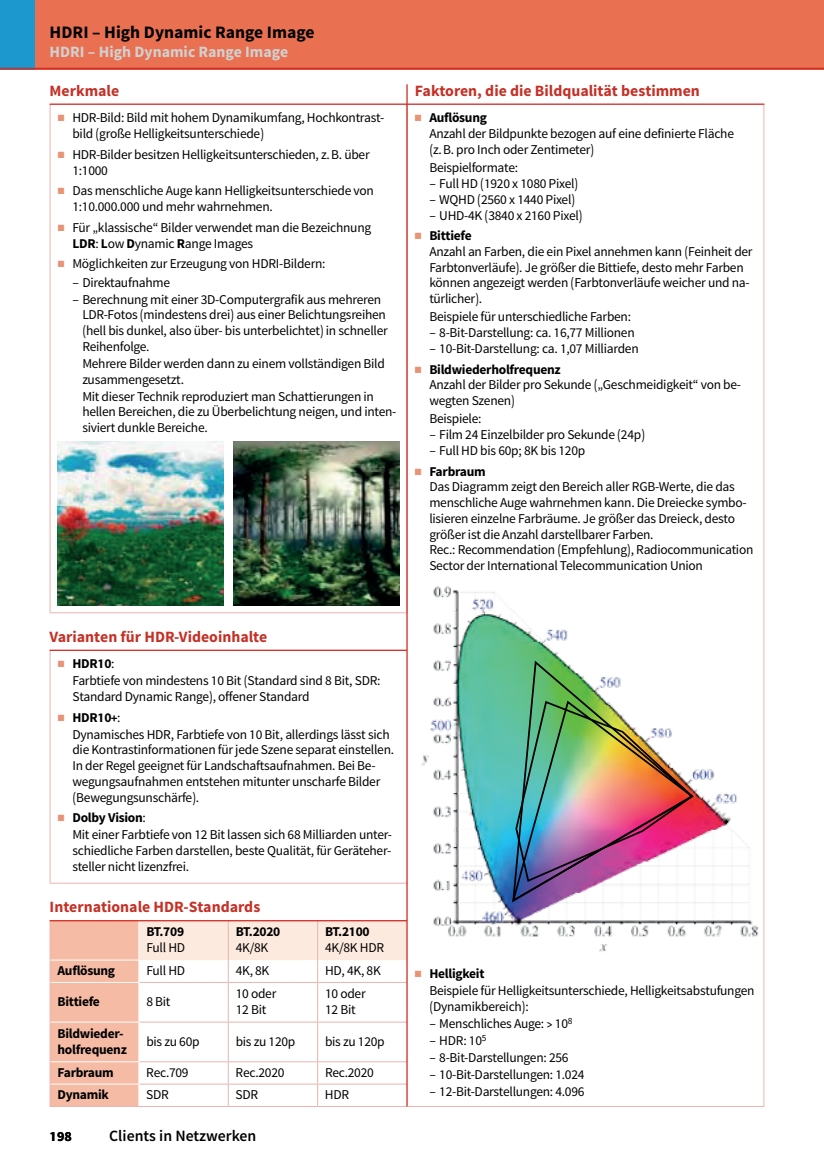
<style>
.page{position:relative;width:824px;height:1166px;background:#fff}
.page>*{position:absolute;margin:0;border:0;box-sizing:border-box;transform-origin:0 0}
.t1{font:700 17.5px "bs Sirah Sans 1";color:#000001}
.t2{font:700 15.75px "bs Sirah Sans 1";color:#c53127}
.t3{font:700 15.75px "bs Sirah Sans 1";color:#d0d1d1}
.t4{font:600 15.75px "bs Sirah Sans 1";color:#000001}
.t5{font:700 14px "bs Sirah Sans 1";color:#000001}
.t6{font:13.47px/15.8px "bs Sirah Sans 1";letter-spacing:-.02em;color:#000001}
.t7{font:700 13.47px/15.8px "bs Sirah Sans 1";letter-spacing:-.02em;color:#000001}
.s1{font-size:15.75px;color:#e89376}
.s2{font-weight:700}
</style>
<div class="page">
<div style="left:35px;top:0;width:788px;height:69px;background:#e97151"></div>
<div style="left:0;top:0;width:35px;height:69px;background:#1c98ce"></div>
<hr style="left:823px;top:0;width:1px;height:69px;background:#e97151">
<hr style="left:0;top:68px;width:823px;height:1px;background:#d42d27">
<hr style="left:50px;top:1106px;width:89px;height:1px;background:#e9b4ae">
<hr style="left:139px;top:1106px;width:89px;height:1px;background:#e9b4ae">
<hr style="left:228px;top:1106px;width:89px;height:1px;background:#e9b4ae">
<hr style="left:317px;top:1106px;width:90px;height:1px;background:#e9b4ae">
<svg style="left:50px;top:921px;width:356px;height:185px"></svg>
<hr style="left:50px;top:650px;width:1px;height:233px;background:#e9b4ae">
<hr style="left:50px;top:883px;width:357px;height:1px;background:#e9b4ae">
<hr style="left:763px;top:104px;width:1px;height:476px;background:#e9b4ae">
<hr style="left:763px;top:580px;width:1px;height:380px;background:#e9b4ae">
<hr style="left:763px;top:960px;width:1px;height:146px;background:#e9b4ae">
<hr style="left:407px;top:1106px;width:357px;height:1px;background:#e9b4ae">
<hr style="left:50px;top:104px;width:1px;height:508px;background:#e9b4ae">
<hr style="left:50px;top:612px;width:357px;height:1px;background:#e9b4ae">
<hr style="left:50px;top:104px;width:714px;height:1px;background:#d42d27">
<hr style="left:50px;top:650px;width:357px;height:1px;background:#d42d27">
<hr style="left:50px;top:920px;width:357px;height:1px;background:#d42d27">
<hr style="left:406px;top:84px;width:1px;height:1022px;background:#d42d27">
<img style="left:421px;top:586px;width:338px;height:366px">
<img style="left:511px;top:659px;width:184px;height:244px">
<img style="left:233px;top:441px;width:166px;height:164px">
<img style="left:57px;top:441px;width:166px;height:164px">
<p class="t1" style="left:50px;top:21px;width:266px">HDRI – High Dynamic Range Image</p>
<p class="t3" style="left:50px;top:41px;width:240px">HDRI – High Dynamic Range Image</p>
<p class="t2" style="left:50px;top:81px;width:71px">Merkmale</p>
<p class="t6" style="left:72px;top:111px;width:313px;text-indent:-15px"><span class="s1">■</span> HDR-Bild: Bild mit hohem Dynamikumfang, Hochkontrast&shy;bild (große Helligkeitsunterschiede)</p>
<p class="t6" style="left:72px;top:147px;width:299px;text-indent:-15px"><span class="s1">■</span> HDR-Bilder besitzen Helligkeitsunterschieden, z.B. über<br>1:1000</p>
<p class="t6" style="left:72px;top:184px;width:303px;text-indent:-15px"><span class="s1">■</span> Das menschliche Auge kann Helligkeitsunterschiede von<br>1:10.000.000 und mehr wahrnehmen.</p>
<p class="t6" style="left:72px;top:220px;width:300px;text-indent:-15px"><span class="s1">■</span> Für „klassische“ Bilder verwendet man die Bezeichnung<br><span class="s2">LDR</span>: <span class="s2">L</span>ow <span class="s2">D</span>ynamic <span class="s2">R</span>ange Images</p>
<p class="t6" style="left:57px;top:257px;width:269px"><span class="s1">■</span> Möglichkeiten zur Erzeugung von HDRI-Bildern:</p>
<p class="t6" style="left:72px;top:275px;width:99px">– Direktaufnahme</p>
<p class="t6" style="left:82px;top:292px;width:315px;text-indent:-10px">– Berechnung mit einer 3D-Computergrafik aus mehreren LDR-Fotos (mindestens drei) aus einer Belichtungsreihen (hell bis dunkel, also über- bis unterbelichtet) in schneller Reihenfolge.<br>Mehrere Bilder werden dann zu einem vollständigen Bild zusammengesetzt.<br>Mit dieser Technik reproduziert man Schattierungen in hellen Bereichen, die zu Überbelichtung neigen, und inten&shy;siviert dunkle Bereiche.</p>
<p class="t2" style="left:415px;top:81px;width:286px">Faktoren, die die Bildqualität bestimmen</p>
<p class="t6" style="left:429px;top:111px;width:306px;text-indent:-15px"><span class="s1">■</span> <span class="s2">Auflösung<br></span>Anzahl der Bildpunkte bezogen auf eine definierte Fläche (z.B. pro Inch oder Zentimeter)</p>
<p class="t6" style="left:429px;top:160px;width:90px">Beispielformate:</p>
<p class="t6" style="left:429px;top:176px;width:150px">– Full HD (1920 x 1080 Pixel)</p>
<p class="t6" style="left:429px;top:192px;width:147px">– WQHD (2560 x 1440 Pixel)</p>
<p class="t6" style="left:429px;top:208px;width:155px">– UHD-4K (3840 x 2160 Pixel)</p>
<p class="t6" style="left:429px;top:228px;width:325px;text-indent:-15px"><span class="s1">■</span> <span class="s2">Bittiefe<br></span>Anzahl an Farben, die ein Pixel annehmen kann (Feinheit der Farbtonverläufe). Je größer die Bittiefe, desto mehr Farben können angezeigt werden (Farbtonverläufe weicher und na&shy;türlicher).</p>
<p class="t6" style="left:429px;top:310px;width:203px">Beispiele für unterschiedliche Farben:</p>
<p class="t6" style="left:429px;top:325px;width:207px">– 8-Bit-Darstellung: ca. 16,77 Millionen</p>
<p class="t6" style="left:429px;top:341px;width:211px">– 10-Bit-Darstellung: ca. 1,07 Milliarden</p>
<p class="t6" style="left:429px;top:362px;width:313px;text-indent:-15px"><span class="s1">■</span> <span class="s2">Bildwiederholfrequenz<br></span>Anzahl der Bilder pro Sekunde („Geschmeidigkeit“ von be&shy;wegten Szenen)</p>
<p class="t6" style="left:429px;top:412px;width:54px">Beispiele:</p>
<p class="t6" style="left:429px;top:427px;width:217px">– Film 24 Einzelbilder pro Sekunde (24p)</p>
<p class="t6" style="left:429px;top:443px;width:157px">– Full HD bis 60p; 8K bis 120p</p>
<p class="t6" style="left:429px;top:464px;width:325px;text-indent:-15px"><span class="s1">■</span> <span class="s2">Farbraum<br></span>Das Diagramm zeigt den Bereich aller RGB-Werte, die das menschliche Auge wahrnehmen kann. Die Dreiecke symbo&shy;lisieren einzelne Farbräume. Je größer das Dreieck, desto größer ist die Anzahl darstellbarer Farben.<br>Rec.: Recommendation (Empfehlung), Radiocommunication Sector der International Telecommunication Union</p>
<p class="t2" style="left:50px;top:626px;width:219px">Varianten für HDR-Videoinhalte</p>
<p class="t6" style="left:72px;top:656px;width:310px;line-height:16.4px;text-indent:-15px"><span class="s1">■</span> <span class="s2">HDR10</span>:<br>Farbtiefe von mindestens 10 Bit (Standard sind 8 Bit, SDR:<br>Standard Dynamic Range), offener Standard</p>
<p class="t6" style="left:72px;top:710px;width:323px;text-indent:-15px"><span class="s1">■</span> <span class="s2">HDR10+</span>:<br>Dynamisches HDR, Farbtiefe von 10 Bit, allerdings lässt sich die Kontrastinformationen für jede Szene separat einstellen.<br>In der Regel geeignet für Landschaftsaufnahmen. Bei Be&shy;wegungsaufnahmen entstehen mitunter unscharfe Bilder (Bewegungsunschärfe).</p>
<p class="t6" style="left:72px;top:810px;width:321px;text-indent:-15px"><span class="s1">■</span> <span class="s2">Dolby Vision</span>:<br>Mit einer Farbtiefe von 12 Bit lassen sich 68 Milliarden unter&shy;schiedliche Farben darstellen, beste Qualität, für Geräteher&shy;steller nicht lizenzfrei.</p>
<p class="t2" style="left:50px;top:897px;width:212px">Internationale HDR-Standards</p>
<p class="t7" style="left:146px;top:924px;width:39px">BT.709</p>
<p class="t6" style="left:146px;top:940px;width:40px">Full HD</p>
<p class="t7" style="left:236px;top:924px;width:46px">BT.2020</p>
<p class="t6" style="left:236px;top:940px;width:34px">4K/8K</p>
<p class="t7" style="left:325px;top:924px;width:46px">BT.2100</p>
<p class="t6" style="left:325px;top:940px;width:61px">4K/8K HDR</p>
<p class="t7" style="left:57px;top:963px;width:59px">Auflösung</p>
<p class="t6" style="left:146px;top:963px;width:40px">Full HD</p>
<p class="t6" style="left:236px;top:963px;width:35px">4K, 8K</p>
<p class="t6" style="left:325px;top:963px;width:57px">HD, 4K, 8K</p>
<p class="t7" style="left:57px;top:994px;width:44px">Bittiefe</p>
<p class="t6" style="left:146px;top:994px;width:26px">8 Bit</p>
<p class="t6" style="left:236px;top:986px;width:42px">10 oder<br>12 Bit</p>
<p class="t6" style="left:325px;top:986px;width:42px">10 oder<br>12 Bit</p>
<p class="t7" style="left:57px;top:1026px;width:71px">Bildwieder&shy;holfrequenz</p>
<p class="t6" style="left:146px;top:1034px;width:55px">bis zu 60p</p>
<p class="t6" style="left:236px;top:1034px;width:61px">bis zu 120p</p>
<p class="t6" style="left:325px;top:1034px;width:61px">bis zu 120p</p>
<p class="t7" style="left:57px;top:1065px;width:58px">Farbraum</p>
<p class="t6" style="left:146px;top:1065px;width:44px">Rec.709</p>
<p class="t6" style="left:236px;top:1065px;width:50px">Rec.2020</p>
<p class="t6" style="left:325px;top:1065px;width:50px">Rec.2020</p>
<p class="t7" style="left:57px;top:1087px;width:53px">Dynamik</p>
<p class="t6" style="left:146px;top:1087px;width:24px">SDR</p>
<p class="t6" style="left:235px;top:1087px;width:24px">SDR</p>
<p class="t6" style="left:325px;top:1087px;width:26px">HDR</p>
<p class="t5" style="left:50px;top:1127px;width:24px">198</p>
<p class="t4" style="left:109px;top:1126px;width:149px">Clients in Netzwerken</p>
<p class="t6" style="left:429px;top:966px;width:326px;line-height:16.4px;text-indent:-15px"><span class="s1">■</span> <span class="s2">Helligkeit<br></span>Beispiele für Helligkeitsunterschiede, Helligkeitsabstufungen (Dynamikbereich):</p>
<p class="t6" style="left:429px;top:1016px;width:144px">– Menschliches Auge: &gt; 10<sup>8</sup></p>
<p class="t6" style="left:429px;top:1033px;width:59px">– HDR: 10<sup>5</sup></p>
<p class="t6" style="left:429px;top:1050px;width:141px">– 8-Bit-Darstellungen: 256</p>
<p class="t6" style="left:429px;top:1067px;width:157px">– 10-Bit-Darstellungen: 1.024</p>
<p class="t6" style="left:429px;top:1084px;width:157px">– 12-Bit-Darstellungen: 4.096</p>
</div>
